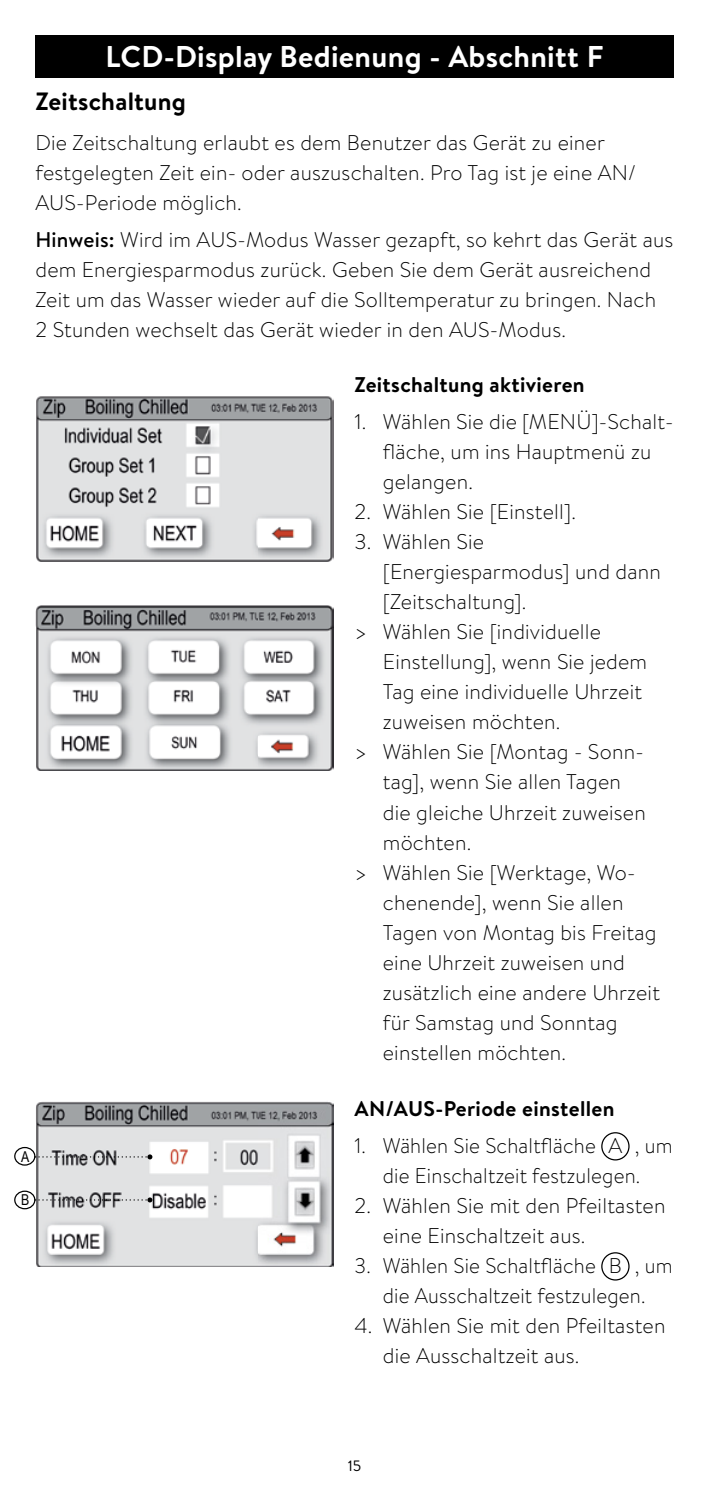
<style>
.page{position:relative;width:709px;height:1489px;background:#fff}
.page>*{position:absolute;margin:0;border:0;box-sizing:border-box;transform-origin:0 0}
.t1{font:700 30px "Brandon Text";letter-spacing:.01em;color:#fff}
.t2{font:700 25px "Brandon Text";letter-spacing:.01em;color:#000}
.t3{font:300 21.25px/30px "Brandon Text";letter-spacing:.01em;color:#000}
.t4{font:300 21.25px/30px "Brandon Text";letter-spacing:.01em;color:#000;text-align:center;scale:.96 1}
.t5{font:700 21.25px "Brandon Text";letter-spacing:.015em;color:#000}
.t6{font:15px "Brandon Text";color:#000}
.t7{font:15px "Arial Narrow";color:#000}
.s1{font-weight:500}
</style>
<div class="page">
<div style="left:35px;top:35px;width:638px;height:43px;background:#000"></div>
<img style="left:36px;top:396px;width:297px;height:166px">
<img style="left:35px;top:605px;width:298px;height:166px">
<div style="left:601px;top:1132px;width:28px;height:28px;border:1px solid #000;border-radius:50%"></div>
<div style="left:601px;top:1252px;width:28px;height:28px;border:1px solid #000;border-radius:50%"></div>
<img style="left:35px;top:1101px;width:298px;height:165px">
<svg style="left:35px;top:1154px;width:117px;height:5px"></svg>
<svg style="left:35px;top:1197px;width:117px;height:5px"></svg>
<div style="left:14px;top:1146px;width:21px;height:19px;border:1px solid #000;border-radius:50%"></div>
<div style="left:14px;top:1190px;width:21px;height:19px;border:1px solid #000;border-radius:50%"></div>
<h1 class="t1" style="left:106px;top:36px;width:499px">LCD-Display Bedienung - Abschnitt F</h1>
<p class="t2" style="left:35px;top:84px;width:152px">Zeitschaltung</p>
<p class="t3" style="left:35px;top:127px;width:602px">Die Zeitschaltung erlaubt es dem Benutzer das Gerät zu einer festgelegten Zeit ein- oder auszuschalten. Pro Tag ist je eine AN/<br>AUS-Periode möglich.</p>
<p class="t3" style="left:35px;top:224px;width:639px"><span class="s1">Hinweis:</span> Wird im AUS-Modus Wasser gezapft, so kehrt das Gerät aus dem Energiesparmodus zurück. Geben Sie dem Gerät ausreichend Zeit um das Wasser wieder auf die Solltemperatur zu bringen. Nach<br>2 Stunden wechselt das Gerät wieder in den AUS-Modus.</p>
<p class="t7" style="left:21px;top:1145px;width:10px">A</p>
<p class="t7" style="left:21px;top:1188px;width:10px">B</p>
<p class="t5" style="left:354px;top:370px;width:232px">Zeitschaltung aktivieren</p>
<p class="t3" style="left:383px;top:406px;width:292px;text-indent:-28px">1. Wählen Sie die [MENÜ]-Schalt&shy;fläche, um ins Hauptmenü zu gelangen.</p>
<p class="t3" style="left:354px;top:496px;width:223px">2. Wählen Sie [Einstell].</p>
<p class="t3" style="left:354px;top:526px;width:131px">3. Wählen Sie</p>
<p class="t3" style="left:383px;top:556px;width:280px">[Energiesparmodus] und dann</p>
<p class="t3" style="left:383px;top:586px;width:145px">[Zeitschaltung].</p>
<p class="t3" style="left:354px;top:616px;width:248px">&gt; Wählen Sie [individuelle</p>
<p class="t3" style="left:383px;top:646px;width:266px">Einstellung], wenn Sie jedem</p>
<p class="t3" style="left:383px;top:676px;width:261px">Tag eine individuelle Uhrzeit</p>
<p class="t3" style="left:383px;top:706px;width:179px">zuweisen möchten.</p>
<p class="t3" style="left:354px;top:736px;width:291px">&gt; Wählen Sie [Montag - Sonn-</p>
<p class="t3" style="left:383px;top:766px;width:240px">tag], wenn Sie allen Tagen</p>
<p class="t3" style="left:383px;top:796px;width:264px">die gleiche Uhrzeit zuweisen</p>
<p class="t3" style="left:383px;top:826px;width:90px">möchten.</p>
<p class="t3" style="left:354px;top:856px;width:283px">&gt; Wählen Sie [Werktage, Wo-</p>
<p class="t3" style="left:383px;top:886px;width:242px">chenende], wenn Sie allen</p>
<p class="t3" style="left:383px;top:916px;width:275px">Tagen von Montag bis Freitag</p>
<p class="t3" style="left:383px;top:946px;width:243px">eine Uhrzeit zuweisen und</p>
<p class="t3" style="left:383px;top:976px;width:279px">zusätzlich eine andere Uhrzeit</p>
<p class="t3" style="left:383px;top:1006px;width:236px">für Samstag und Sonntag</p>
<p class="t3" style="left:383px;top:1036px;width:185px">einstellen möchten.</p>
<p class="t5" style="left:354px;top:1093px;width:261px">AN/AUS-Periode einstellen</p>
<p class="t4" style="left:354px;top:1129px;width:333px">1. Wählen Sie Schaltfläche A , um die Einschaltzeit festzulegen.</p>
<p class="t3" style="left:383px;top:1189px;width:284px;text-indent:-28px">2. Wählen Sie mit den Pfeiltasten eine Einschaltzeit aus.</p>
<p class="t4" style="left:354px;top:1249px;width:333px">3. Wählen Sie Schaltfläche B , um die Ausschaltzeit festzulegen.</p>
<p class="t3" style="left:383px;top:1309px;width:284px;text-indent:-28px">4. Wählen Sie mit den Pfeiltasten die Ausschaltzeit aus.</p>
<p class="t6" style="left:348px;top:1455px;width:15px">15</p>
</div>
